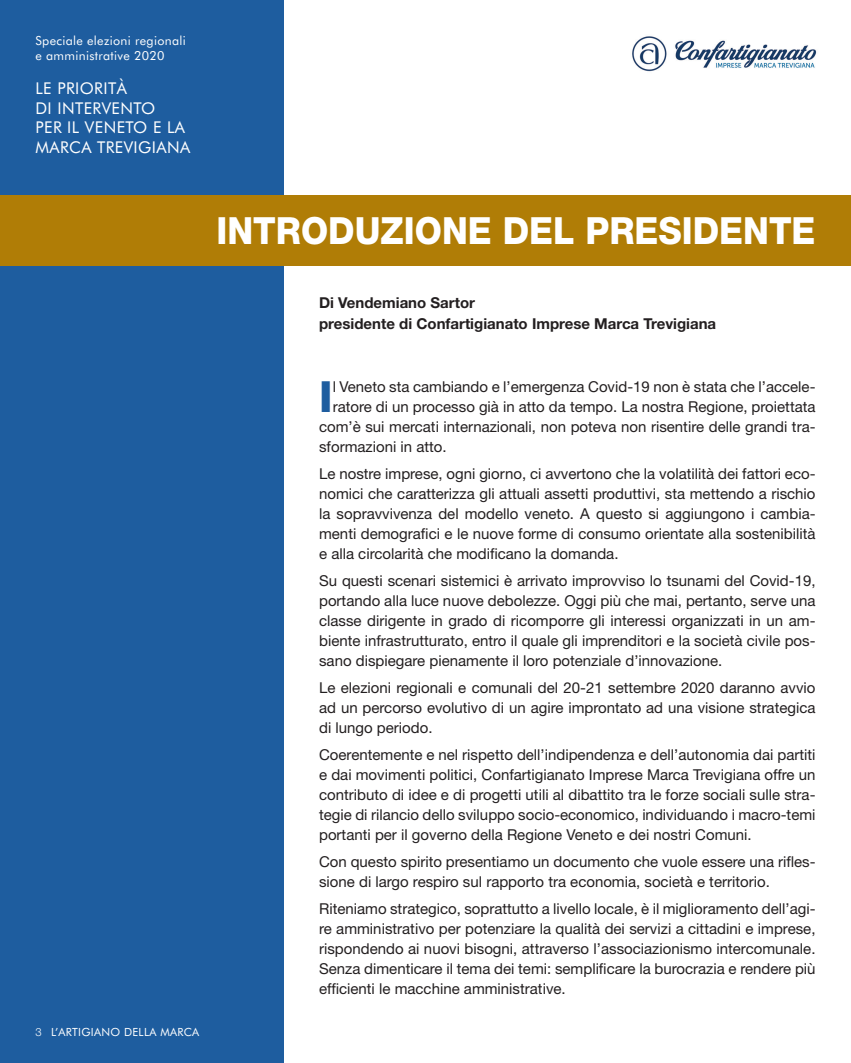
<style>
.page{position:relative;width:851px;height:1063px;background:#fff}
.page>*{position:absolute;margin:0;border:0;box-sizing:border-box;transform-origin:0 0}
.TESTOGriglia{font:800 43px "Helvetica Neue LT Std";color:#1e5d9f}
.TESTOGriglia-2{font:800 37.5px "Helvetica Neue LT Std";color:#fff;scale:.93 1}
.t1{font:16.25px/19.5px "Futura BT";letter-spacing:.025em;color:#fff}
.TESTOGriglia-3{font:15px/20px "Helvetica Neue LT Std";color:#231f20;text-align:justify}
.TESTOGriglia-4{font:700 15px "Helvetica Neue LT Std";color:#231f20}
.t2{font:12.5px "Futura BT";letter-spacing:.025em;color:#fff}
.t3{font:11.25px "Futura BT";letter-spacing:.025em;color:#fff}
.s1{font-family:"Helvetica Neue LT Std";font-weight:300}
</style>
<div class="page">
<div style="left:0;top:0;width:283px;height:1063px;background:#1e5d9f"></div>
<img style="left:632px;top:36px;width:185px;height:36px">
<div style="left:0;top:195px;width:850px;height:71px;background:#b07d06"></div>
<p class="t2" style="left:35px;top:33px;width:152px">Speciale elezioni regionali</p>
<p class="t2" style="left:35px;top:48px;width:131px">e amministrative 2020</p>
<p class="t1" style="left:35px;top:79px;width:93px">LE PRIORITÀ</p>
<p class="t1" style="left:35px;top:98px;width:121px">DI INTERVENTO</p>
<p class="t1" style="left:35px;top:118px;width:156px">PER IL VENETO E LA<br>MARCA TREVIGIANA</p>
<p class="TESTOGriglia-2" style="left:216px;top:208px;width:645px">INTRODUZIONE DEL PRESIDENTE</p>
<p class="t3" style="left:35px;top:1025px;width:165px"><span class="s1">3</span> L’ARTIGIANO DELLA MARCA</p>
<p class="TESTOGriglia-4" style="left:319px;top:294px;width:157px">Di Vendemiano Sartor</p>
<p class="TESTOGriglia-4" style="left:319px;top:315px;width:398px">presidente di Confartigianato Imprese Marca Trevigiana</p>
<p class="TESTOGriglia" style="left:319px;top:371px;width:15px">I</p>
<p class="TESTOGriglia-3" style="left:332px;top:376px;width:484px">l Veneto sta cambiando e l’emergenza Covid-19 non è stata che l’accele-</p>
<p class="TESTOGriglia-3" style="left:332px;top:396px;width:484px">ratore di un processo già in atto da tempo. La nostra Regione, proiettata</p>
<p class="TESTOGriglia-3" style="left:319px;top:416px;width:498px">com’è sui mercati internazionali, non poteva non risentire delle grandi tra-</p>
<p class="TESTOGriglia-3" style="left:319px;top:436px;width:129px">sformazioni in atto.</p>
<p class="TESTOGriglia-3" style="left:319px;top:463px;width:498px">Le nostre imprese, ogni giorno, ci avvertono che la volatilità dei fattori eco&shy;nomici che caratterizza gli attuali assetti produttivi, sta mettendo a rischio la sopravvivenza del modello veneto. A questo si aggiungono i cambia&shy;menti demografici e le nuove forme di consumo orientate alla sostenibilità e alla circolarità che modificano la domanda.</p>
<p class="TESTOGriglia-3" style="left:319px;top:571px;width:498px">Su questi scenari sistemici è arrivato improvviso lo tsunami del Covid-19, portando alla luce nuove debolezze. Oggi più che mai, pertanto, serve una classe dirigente in grado di ricomporre gli interessi organizzati in un am&shy;biente infrastrutturato, entro il quale gli imprenditori e la società civile pos&shy;sano dispiegare pienamente il loro potenziale d’innovazione.</p>
<p class="TESTOGriglia-3" style="left:319px;top:678px;width:498px">Le elezioni regionali e comunali del 20-21 settembre 2020 daranno avvio ad un percorso evolutivo di un agire improntato ad una visione strategica di lungo periodo.</p>
<p class="TESTOGriglia-3" style="left:319px;top:745px;width:498px">Coerentemente e nel rispetto dell’indipendenza e dell’autonomia dai partiti e dai movimenti politici, Confartigianato Imprese Marca Trevigiana offre un contributo di idee e di progetti utili al dibattito tra le forze sociali sulle stra&shy;tegie di rilancio dello sviluppo socio-economico, individuando i macro-temi portanti per il governo della Regione Veneto e dei nostri Comuni.</p>
<p class="TESTOGriglia-3" style="left:319px;top:852px;width:498px">Con questo spirito presentiamo un documento che vuole essere una rifles&shy;sione di largo respiro sul rapporto tra economia, società e territorio.</p>
<p class="TESTOGriglia-3" style="left:319px;top:899px;width:498px">Riteniamo strategico, soprattutto a livello locale, è il miglioramento dell’agi&shy;re amministrativo per potenziare la qualità dei servizi a cittadini e imprese, rispondendo ai nuovi bisogni, attraverso l’associazionismo intercomunale.<br>Senza dimenticare il tema dei temi: semplificare la burocrazia e rendere più efficienti le macchine amministrative.</p>
</div>
